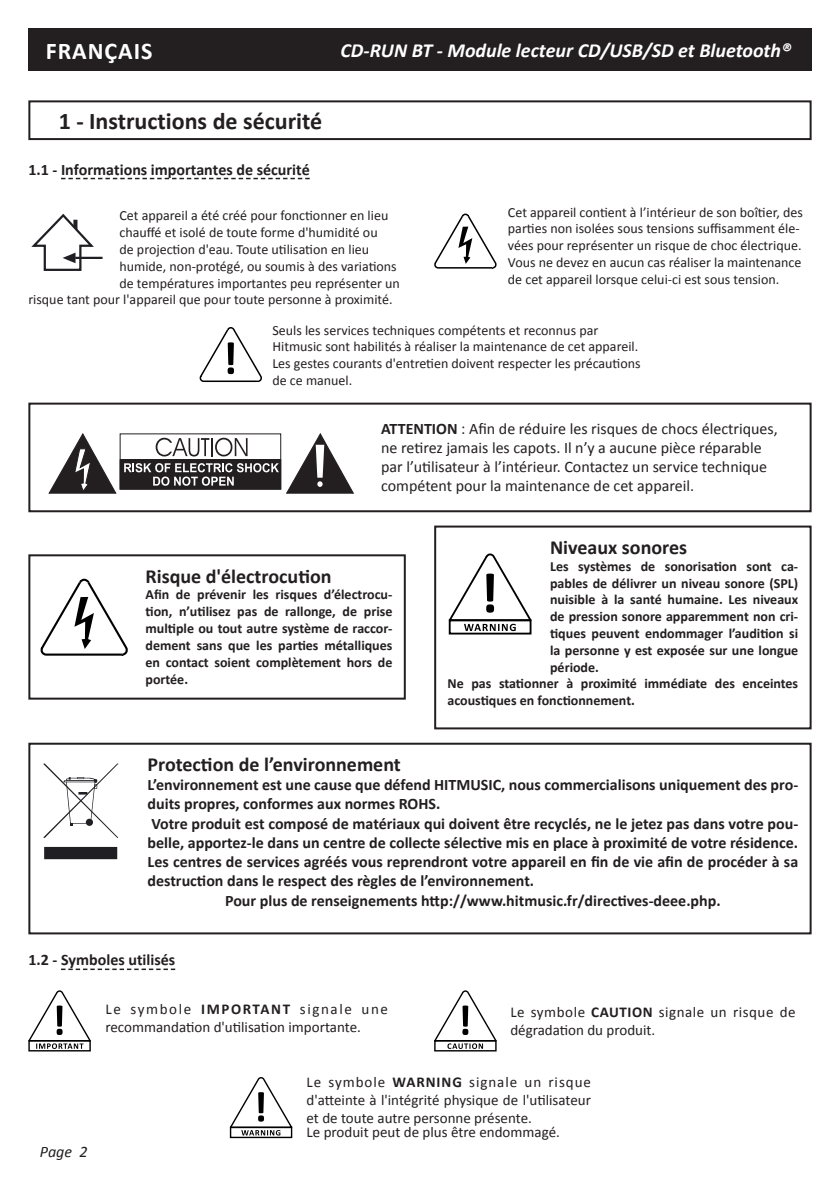
<style>
.page{position:relative;width:840px;height:1191px;background:#fff}
.page>*{position:absolute;margin:0;border:0;box-sizing:border-box;transform-origin:0 0}
.Gros_Titre{font:700 24px "Calibri";color:#231f20}
.t1{font:700 24px "Calibri";letter-spacing:.04em;color:#fff}
.t2{font:700 20px "Calibri";color:#231f20}
.t3{font:italic 700 20px "Calibri";color:#fff}
.Texte{font:700 16px/19.2px "Calibri";color:#231f20}
.t4{font:16px/19.2px "Calibri";color:#231f20}
.t5{font:italic 16px "Calibri";color:#231f20}
.t6{font:15px/18px "Calibri";color:#231f20}
.t7{font:15px/18px "Calibri";letter-spacing:.035em;color:#231f20}
.t8{font:14px/16.8px "Calibri";color:#231f20}
.t9{font:700 14px/16.8px "Calibri";color:#231f20;text-align:justify}
.s1{font-weight:700}
</style>
<div class="page">
<div style="left:28px;top:28px;width:783px;height:43px;background:#231f20"></div>
<div style="left:28px;top:100px;width:783px;height:40px;border:2px solid #231f20"></div>
<div style="left:28px;top:1040px;width:63px;height:11px;border:1px solid #000"></div>
<svg style="left:28px;top:990px;width:63px;height:59px"></svg>
<div style="left:434px;top:1040px;width:62px;height:11px;border:1px solid #000"></div>
<svg style="left:434px;top:990px;width:62px;height:59px"></svg>
<div style="left:230px;top:1126px;width:62px;height:12px;border:1px solid #000"></div>
<svg style="left:230px;top:1077px;width:62px;height:58px"></svg>
<svg style="left:61px;top:178px;width:248px;height:1px"></svg>
<svg style="left:61px;top:968px;width:114px;height:2px"></svg>
<svg style="left:199px;top:327px;width:63px;height:55px"></svg>
<svg style="left:434px;top:213px;width:62px;height:56px"></svg>
<hr style="left:75px;top:257px;width:27px;height:2px;background:#201f24">
<svg style="left:31px;top:213px;width:65px;height:58px"></svg>
<div style="left:28px;top:402px;width:783px;height:110px;border:2px solid #231f20"></div>
<div style="left:120px;top:460px;width:160px;height:29px;background:#231f20"></div>
<svg style="left:155px;top:438px;width:92px;height:18px"></svg>
<svg style="left:124px;top:463px;width:155px;height:23px"></svg>
<svg style="left:286px;top:433px;width:67px;height:60px"></svg>
<svg style="left:49px;top:433px;width:67px;height:60px"></svg>
<div style="left:434px;top:525px;width:377px;height:204px;border:2px solid #231f20"></div>
<div style="left:448px;top:619px;width:83px;height:15px;border:2px solid #000"></div>
<svg style="left:448px;top:553px;width:83px;height:78px"></svg>
<div style="left:28px;top:554px;width:377px;height:145px;border:2px solid #231f20"></div>
<svg style="left:40px;top:578px;width:88px;height:77px"></svg>
<div style="left:28px;top:742px;width:783px;height:192px;border:2px solid #231f20"></div>
<svg style="left:44px;top:847px;width:73px;height:12px"></svg>
<svg style="left:43px;top:763px;width:75px;height:75px"></svg>
<h1 class="t1" style="left:46px;top:35px;width:108px">FRANÇAIS</h1>
<h2 class="t3" style="left:340px;top:38px;width:452px">CD-RUN BT - Module lecteur CD/USB/SD et Bluetooth®</h2>
<p class="Gros_Titre" style="left:59px;top:106px;width:265px">1 - Instructions de sécurité</p>
<p class="Texte" style="left:28px;top:160px;width:283px">1.1 - Informations importantes de sécurité</p>
<p class="t8" style="left:507px;top:203px;width:296px">Cet appareil contient à l’intérieur de son boîtier, des parties non isolées sous tensions suffisamment éle&shy;vées pour représenter un risque de choc électrique.<br>Vous ne devez en aucun cas réaliser la maintenance de cet appareil lorsque celui-ci est sous tension.</p>
<p class="t8" style="left:272px;top:322px;width:369px">Seuls les services techniques compétents et reconnus par Hitmusic sont habilités à réaliser la maintenance de cet appareil.<br>Les gestes courants d'entretien doivent respecter les précautions de ce manuel.</p>
<p class="t8" style="left:119px;top:207px;width:270px">Cet appareil a été créé pour fonctionner en lieu</p>
<p class="t8" style="left:119px;top:224px;width:259px">chauffé et isolé de toute forme d'humidité ou</p>
<p class="t8" style="left:119px;top:241px;width:251px">de projection d'eau. Toute utilisation en lieu</p>
<p class="t8" style="left:119px;top:258px;width:278px">humide, non-protégé, ou soumis à des variations</p>
<p class="t8" style="left:119px;top:274px;width:282px">de températures importantes peu représenter un</p>
<p class="t8" style="left:28px;top:291px;width:365px">risque tant pour l'appareil que pour toute personne à proximité.</p>
<p class="t4" style="left:381px;top:419px;width:398px"><span class="s1">ATTENTION</span> : Afin de réduire les risques de chocs électriques, ne retirez jamais les capots. Il n’y a aucune pièce réparable par l’utilisateur à l’intérieur. Contactez un service technique compétent pour la maintenance de cet appareil.</p>
<p class="t2" style="left:145px;top:563px;width:187px">Risque d'électrocution</p>
<p class="t9" style="left:145px;top:586px;width:248px">Afin de prévenir les risques d’électrocu&shy;tion, n’utilisez pas de rallonge, de prise multiple ou tout autre système de raccor&shy;dement sans que les parties métalliques en contact soient complètement hors de portée.</p>
<p class="t2" style="left:550px;top:534px;width:138px">Niveaux sonores</p>
<p class="t9" style="left:550px;top:557px;width:249px">Les systèmes de sonorisation sont ca&shy;pables de délivrer un niveau sonore (SPL) nuisible à la santé humaine. Les niveaux de pression sonore apparemment non cri&shy;tiques peuvent endommager l’audition si la personne y est exposée sur une longue période.</p>
<p class="t9" style="left:447px;top:675px;width:352px">Ne pas stationner à proximité immédiate des enceintes acoustiques en fonctionnement.</p>
<p class="t2" style="left:147px;top:751px;width:255px">Protection de l’environnement</p>
<p class="Texte" style="left:147px;top:775px;width:651px">L’environnement est une cause que défend HITMUSIC, nous commercialisons uniquement des pro&shy;duits propres, conformes aux normes ROHS.</p>
<p class="Texte" style="left:147px;top:813px;width:651px;text-align:justify">Votre produit est composé de matériaux qui doivent être recyclés, ne le jetez pas dans votre pou&shy;belle, apportez-le dans un centre de collecte sélective mis en place à proximité de votre résidence.<br>Les centres de services agréés vous reprendront votre appareil en fin de vie afin de procéder à sa destruction dans le respect des règles de l’environnement.</p>
<p class="Texte" style="left:225px;top:890px;width:497px">Pour plus de renseignements http://www.hitmusic.fr/directives-deee.php.</p>
<p class="Texte" style="left:28px;top:950px;width:148px">1.2 - Symboles utilisés</p>
<p class="t5" style="left:40px;top:1140px;width:49px">Page 2</p>
<p class="t6" style="left:105px;top:999px;width:284px">Le symbole <span class="s1">IMPORTANT</span> signale une recommandation d'utilisation importante.</p>
<p class="t7" style="left:510px;top:1003px;width:286px">Le symbole <span class="s1">CAUTION</span> signale un risque de dégradation du produit.</p>
<p class="t6" style="left:306px;top:1072px;width:286px;text-align:justify">Le symbole <span class="s1">WARNING</span> signale un risque d'atteinte à l'intégrité physique de l'utilisateur et de toute autre personne présente.</p>
<p class="t6" style="left:306px;top:1122px;width:255px">Le produit peut de plus être endommagé.</p>
</div>
